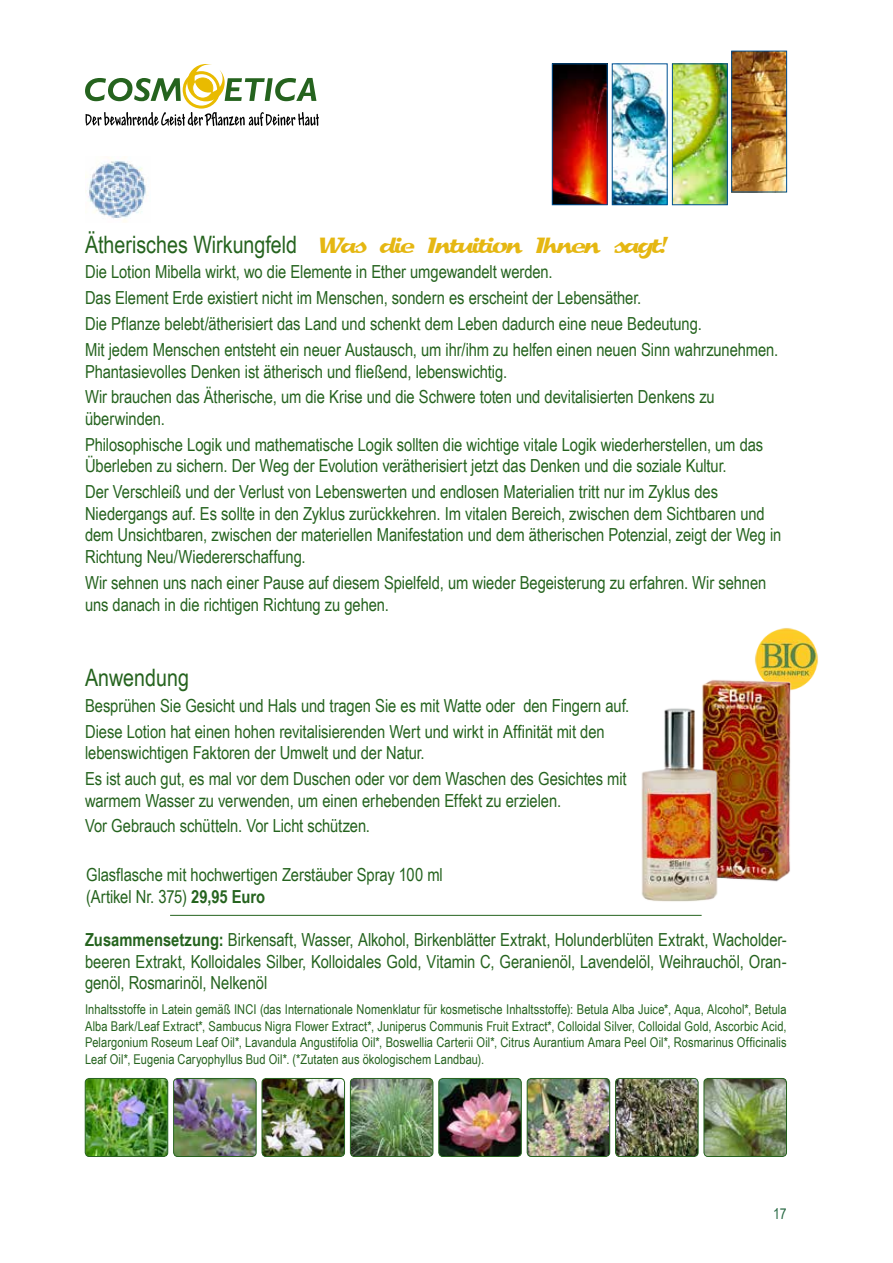
<style>
.page{position:relative;width:893px;height:1263px;background:#fff}
.page>*{position:absolute;margin:0;border:0;box-sizing:border-box;transform-origin:0 0}
.t1{font:24px "Splash";letter-spacing:-.1em;color:#e5b712}
.t2{font:24px "Arial Narrow";color:#25631e}
.t3{font:18px/25.8px "Arial Narrow";letter-spacing:-.005em;color:#25631e}
.t4{font:15px "Arial Narrow";color:#286944}
.t5{font:13.5px/16.5px "Arial Narrow";letter-spacing:.005em;color:#25631e;text-align:justify}
.s1{font-family:"Arial Narrow";color:#25631e}
.s2{font-weight:700}
</style>
<div class="page">
<img style="left:614px;top:66px;width:51px;height:137px">
<div style="left:612px;top:64px;width:55px;height:141px;border:1px solid #005193"></div>
<img style="left:554px;top:66px;width:51px;height:137px">
<div style="left:552px;top:64px;width:55px;height:141px;border:1px solid #005193"></div>
<img style="left:674px;top:66px;width:51px;height:137px">
<div style="left:672px;top:64px;width:55px;height:141px;border:1px solid #005193"></div>
<img style="left:734px;top:53px;width:51px;height:137px">
<div style="left:732px;top:51px;width:55px;height:141px;border:1px solid #005193"></div>
<img style="left:350px;top:1078px;width:83px;height:78px">
<div style="left:350px;top:1078px;width:83px;height:79px;border:1px solid #25631e;border-radius:4px"></div>
<img style="left:439px;top:1078px;width:82px;height:78px">
<div style="left:439px;top:1078px;width:82px;height:79px;border:1px solid #25631e;border-radius:4px"></div>
<img style="left:527px;top:1078px;width:83px;height:78px">
<div style="left:527px;top:1078px;width:83px;height:79px;border:1px solid #25631e;border-radius:4px"></div>
<img style="left:617px;top:1078px;width:81px;height:78px">
<div style="left:615px;top:1078px;width:83px;height:79px;border:1px solid #25631e;border-radius:4px"></div>
<img style="left:704px;top:1078px;width:81px;height:78px">
<div style="left:704px;top:1078px;width:83px;height:79px;border:1px solid #25631e;border-radius:4px"></div>
<img style="left:85px;top:1079px;width:83px;height:77px">
<div style="left:85px;top:1078px;width:83px;height:79px;border:1px solid #25631e;border-radius:4px"></div>
<img style="left:175px;top:1078px;width:81px;height:78px">
<div style="left:173px;top:1078px;width:83px;height:79px;border:1px solid #25631e;border-radius:4px"></div>
<img style="left:262px;top:1078px;width:83px;height:78px">
<div style="left:262px;top:1078px;width:83px;height:79px;border:1px solid #25631e;border-radius:4px"></div>
<svg style="left:85px;top:64px;width:234px;height:62px"></svg>
<img style="left:754px;top:627px;width:65px;height:54px">
<img style="left:85px;top:157px;width:61px;height:65px">
<img style="left:702px;top:673px;width:107px;height:209px">
<img style="left:641px;top:704px;width:92px;height:198px">
<hr style="left:170px;top:915px;width:532px;height:1px;background:#25631e">
<h1 class="t1" style="left:85px;top:233px;width:583px"><span class="s1">Ätherisches Wirkungfeld</span> Was die Intuition Ihnen sagt!</h1>
<p class="t3" style="left:85px;top:259px;width:695px">Die Lotion Mibella wirkt, wo die Elemente in Ether umgewandelt werden.<br>Das Element Erde existiert nicht im Menschen, sondern es erscheint der Lebensäther.<br>Die Pflanze belebt/ätherisiert das Land und schenkt dem Leben dadurch eine neue Bedeutung.<br>Mit jedem Menschen entsteht ein neuer Austausch, um ihr/ihm zu helfen einen neuen Sinn wahrzunehmen.</p>
<p class="t3" style="left:85px;top:358px;width:631px">Phantasievolles Denken ist ätherisch und fließend, lebenswichtig.<br>Wir brauchen das Ätherische, um die Krise und die Schwere toten und devitalisierten Denkens zu</p>
<p class="t3" style="left:85px;top:406px;width:680px">überwinden.<br>Philosophische Logik und mathematische Logik sollten die wichtige vitale Logik wiederherstellen, um das</p>
<p class="t3" style="left:85px;top:453px;width:643px">Überleben zu sichern. Der Weg der Evolution verätherisiert jetzt das Denken und die soziale Kultur.<br>Der Verschleiß und der Verlust von Lebenswerten und endlosen Materialien tritt nur im Zyklus des</p>
<p class="t3" style="left:85px;top:503px;width:698px;line-height:21.6px">Niedergangs auf. Es sollte in den Zyklus zurückkehren. Im vitalen Bereich, zwischen dem Sichtbaren und dem Unsichtbaren, zwischen der materiellen Manifestation und dem ätherischen Potenzial, zeigt der Weg in<br>Richtung Neu/Wiedererschaffung.</p>
<p class="t3" style="left:85px;top:572px;width:683px;line-height:21.6px">Wir sehnen uns nach einer Pause auf diesem Spielfeld, um wieder Begeisterung zu erfahren. Wir sehnen uns danach in die richtigen Richtung zu gehen.</p>
<h1 class="t2" style="left:85px;top:664px;width:105px">Anwendung</h1>
<p class="t3" style="left:85px;top:692px;width:546px">Besprühen Sie Gesicht und Hals und tragen Sie es mit Watte oder den Fingern auf.<br>Diese Lotion hat einen hohen revitalisierenden Wert und wirkt in Affinität mit den</p>
<p class="t3" style="left:85px;top:740px;width:543px">lebenswichtigen Faktoren der Umwelt und der Natur.<br>Es ist auch gut, es mal vor dem Duschen oder vor dem Waschen des Gesichtes mit</p>
<p class="t3" style="left:85px;top:787px;width:478px">warmem Wasser zu verwenden, um einen erhebenden Effekt zu erzielen.<br>Vor Gebrauch schütteln. Vor Licht schützen.</p>
<p class="t3" style="left:86px;top:864px;width:358px;line-height:21.6px">Glasflasche mit hochwertigen Zerstäuber Spray 100 ml (Artikel Nr. 375) <span class="s2">29,95 Euro</span></p>
<p class="t3" style="left:85px;top:929px;width:703px;line-height:21.6px;text-align:justify"><span class="s2">Zusammensetzung:</span> Birkensaft, Wasser, Alkohol, Birkenblätter Extrakt, Holunderblüten Extrakt, Wacholder&shy;beeren Extrakt, Kolloidales Silber, Kolloidales Gold, Vitamin C, Geranienöl, Lavendelöl, Weihrauchöl, Oran&shy;genöl, Rosmarinöl, Nelkenöl</p>
<p class="t5" style="left:85px;top:1001px;width:703px">Inhaltsstoffe in Latein gemäß INCI (das Internationale Nomenklatur für kosmetische Inhaltsstoffe): Betula Alba Juice*, Aqua, Alcohol*, Betula Alba Bark/Leaf Extract*, Sambucus Nigra Flower Extract*, Juniperus Communis Fruit Extract*, Colloidal Silver, Colloidal Gold, Ascorbic Acid, Pelargonium Roseum Leaf Oil*, Lavandula Angustifolia Oil*, Boswellia Carterii Oil*, Citrus Aurantium Amara Peel Oil*, Rosmarinus Officinalis Leaf Oil*, Eugenia Caryophyllus Bud Oil*. (*Zutaten aus ökologischem Landbau).</p>
<p class="t4" style="left:773px;top:1205px;width:15px">17</p>
</div>
